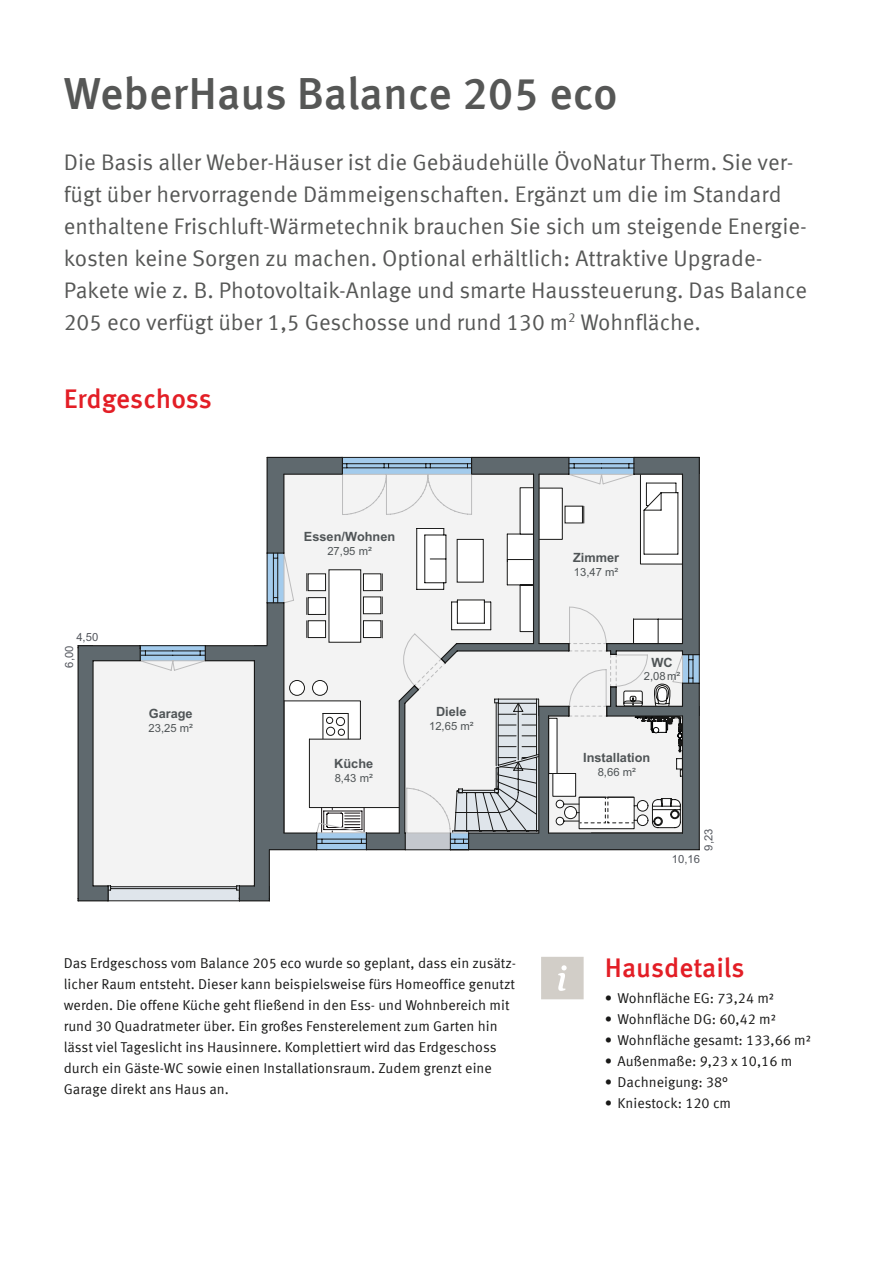
<style>
.page{position:relative;width:893px;height:1263px;background:#fff}
.page>*{position:absolute;margin:0;border:0;box-sizing:border-box;transform-origin:0 0}
._01_Headline_18pt_21ZAB_grau_medium{font:500 45px "Meta Offc";color:#565756}
._01_Headline_18pt_21ZAB_grau_medium-2{font:500 27px "Meta Offc";letter-spacing:-.005em;color:#e31e26}
.Kasten_NH_Headline{font:500 27px "Meta Offc";color:#e31e26}
._02_Anlesetext_15pt_21ZAB_grau_normal{font:22.5px/32px "Meta Offc Norm";letter-spacing:-.005em;color:#565756}
._01_Headline_18pt_21ZAB_grau_medium-3{font:14.25px/21px "Meta Offc Norm";color:#181817}
.Kasten_NH_2-Zeiler_Copy{font:14.25px "Meta Offc Norm";color:#181817}
.t1{font:700 12.75px "Arial";color:#4f5456}
.t2{font:11.25px "Arial";color:#4f5456}
.t3{font:11.25px "Arial";color:#53565d}
</style>
<div class="page">
<svg style="left:273px;top:457px;width:427px;height:393px"></svg>
<div style="left:86px;top:659px;width:176px;height:230px;background:#f3f3f3"></div>
<hr style="left:140px;top:645px;width:65px;height:1px;background:#181817">
<div style="left:78px;top:646px;width:62px;height:14px;background:#5f696e"></div>
<div style="left:205px;top:646px;width:62px;height:14px;background:#5f696e"></div>
<div style="left:78px;top:646px;width:15px;height:255px;background:#5f696e"></div>
<div style="left:254px;top:646px;width:15px;height:255px;background:#5f696e"></div>
<hr style="left:269px;top:850px;width:1px;height:49px;background:#181817">
<hr style="left:205px;top:645px;width:62px;height:1px;background:#181817">
<hr style="left:78px;top:645px;width:62px;height:1px;background:#181817">
<hr style="left:205px;top:660px;width:49px;height:1px;background:#181817">
<hr style="left:93px;top:660px;width:47px;height:1px;background:#181817">
<svg style="left:139px;top:646px;width:67px;height:25px"></svg>
<hr style="left:78px;top:648px;width:1px;height:251px;background:#181817">
<hr style="left:92px;top:661px;width:2px;height:225px;background:#181817">
<hr style="left:78px;top:900px;width:30px;height:1px;background:#181817">
<hr style="left:239px;top:900px;width:30px;height:1px;background:#181817">
<hr style="left:254px;top:661px;width:1px;height:225px;background:#181817">
<svg style="left:93px;top:885px;width:161px;height:16px;background:#b5bbc0"></svg>
<hr style="left:111px;top:888px;width:126px;height:1px;background:#181817">
<hr style="left:111px;top:886px;width:126px;height:1px;background:#181817">
<svg style="left:541px;top:957px;width:43px;height:42px;background:#d5d1cb"></svg>
<p class="_01_Headline_18pt_21ZAB_grau_medium" style="left:64px;top:67px;width:556px">WeberHaus Balance 205 eco</p>
<p class="_02_Anlesetext_15pt_21ZAB_grau_normal" style="left:64px;top:147px;width:745px">Die Basis aller Weber-Häuser ist die Gebäudehülle ÖvoNatur Therm. Sie ver&shy;fügt über hervorragende Dämmeigenschaften. Ergänzt um die im Standard enthaltene Frischluft-Wärmetechnik brauchen Sie sich um steigende Energie&shy;kosten keine Sorgen zu machen. Optional erhältlich: Attraktive Upgrade-Pakete wie z. B. Photovoltaik-Anlage und smarte Haussteuerung. Das Balance 205 eco verfügt über 1,5 Geschosse und rund 130 m<sup>2</sup> Wohnfläche.</p>
<p class="_01_Headline_18pt_21ZAB_grau_medium-2" style="left:64px;top:383px;width:150px">Erdgeschoss</p>
<p class="t3" style="left:76px;top:629px;width:23px">4,50</p>
<p class="t1" style="left:304px;top:528px;width:93px">Essen/Wohnen</p>
<p class="t2" style="left:327px;top:543px;width:46px">27,95 m²</p>
<p class="t1" style="left:573px;top:549px;width:48px">Zimmer</p>
<p class="t2" style="left:574px;top:564px;width:46px">13,47 m²</p>
<p class="t3" style="left:61px;top:668px;width:23px;rotate:-90deg">6,00</p>
<p class="t1" style="left:651px;top:653px;width:23px">WC</p>
<p class="t2" style="left:644px;top:668px;width:38px">2,08 m²</p>
<p class="t1" style="left:149px;top:705px;width:45px">Garage</p>
<p class="t2" style="left:149px;top:720px;width:46px">23,25 m²</p>
<p class="t1" style="left:334px;top:755px;width:40px">Küche</p>
<p class="t2" style="left:335px;top:770px;width:40px">8,43 m²</p>
<p class="t1" style="left:436px;top:702px;width:32px">Diele</p>
<p class="t2" style="left:429px;top:718px;width:46px">12,65 m²</p>
<p class="_01_Headline_18pt_21ZAB_grau_medium-3" style="left:64px;top:952px;width:454px">Das Erdgeschoss vom Balance 205 eco wurde so geplant, dass ein zusätz&shy;licher Raum entsteht. Dieser kann beispielsweise fürs Homeoffice genutzt werden. Die offene Küche geht fließend in den Ess- und Wohnbereich mit rund 30 Quadratmeter über. Ein großes Fensterelement zum Garten hin lässt viel Tageslicht ins Hausinnere. Komplettiert wird das Erdgeschoss durch ein Gäste-WC sowie einen Installationsraum. Zudem grenzt eine Garage direkt ans Haus an.</p>
<p class="t1" style="left:583px;top:749px;width:69px">Installation</p>
<p class="t2" style="left:598px;top:764px;width:40px">8,66 m²</p>
<p class="t3" style="left:701px;top:851px;width:23px;rotate:-90deg">9,23</p>
<p class="t3" style="left:672px;top:851px;width:30px">10,16</p>
<p class="Kasten_NH_Headline" style="left:605px;top:952px;width:141px">Hausdetails</p>
<p class="Kasten_NH_2-Zeiler_Copy" style="left:605px;top:990px;width:171px">• Wohnfläche EG: 73,24 m²</p>
<p class="Kasten_NH_2-Zeiler_Copy" style="left:605px;top:1011px;width:173px">• Wohnfläche DG: 60,42 m²</p>
<p class="Kasten_NH_2-Zeiler_Copy" style="left:605px;top:1032px;width:208px">• Wohnfläche gesamt: 133,66 m²</p>
<p class="Kasten_NH_2-Zeiler_Copy" style="left:605px;top:1053px;width:189px">• Außenmaße: 9,23 x 10,16 m</p>
<p class="Kasten_NH_2-Zeiler_Copy" style="left:605px;top:1074px;width:125px">• Dachneigung: 38°</p>
<p class="Kasten_NH_2-Zeiler_Copy" style="left:605px;top:1095px;width:128px">• Kniestock: 120 cm</p>
</div>
